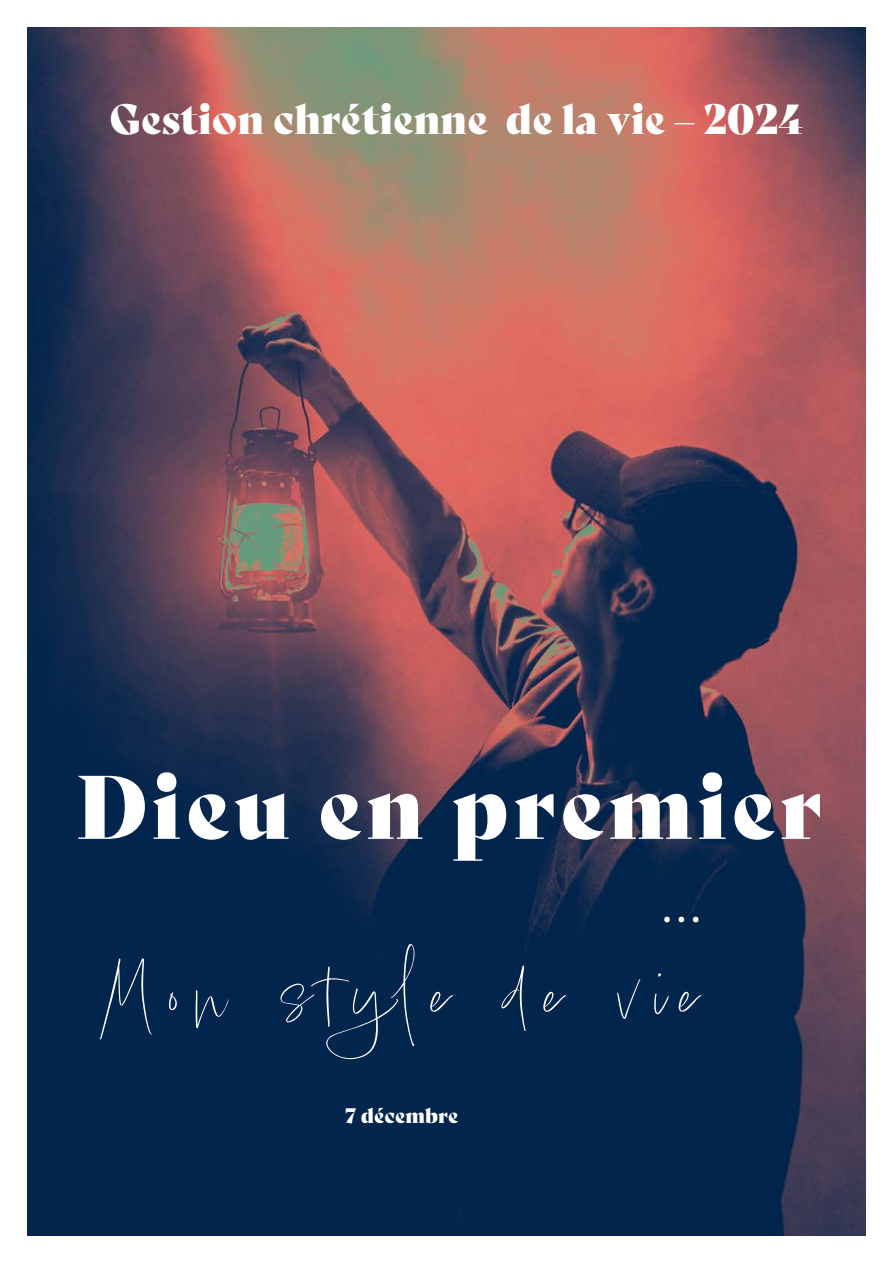
<style>
.page{position:relative;width:893px;height:1263px;background:#fff}
.page>*{position:absolute;margin:0;border:0;box-sizing:border-box;transform-origin:0 0}
.t1{font:87.6px "Bely Display";letter-spacing:.05em;color:#fff}
.t2{font:80.25px "Lindsey Signature";letter-spacing:.175em;color:#fff}
.t3{font:40.8px "Bely Display";color:#fff}
.t4{font:32.1px "Utopia Std Black Headline";color:#fff}
.t5{font:20.4px "Bely Display";color:#fff}
</style>
<div class="page">
<img style="left:27px;top:27px;width:839px;height:1209px">
<p class="t3" style="left:110px;top:86px;width:695px">Gestion chrétienne de la vie – 2024</p>
<h1 class="t1" style="left:76px;top:736px;width:748px">Dieu en premier</h1>
<p class="t4" style="left:663px;top:895px;width:39px">...</p>
<h2 class="t2" style="left:106px;top:944px;width:595px">Mon style de vie</h2>
<p class="t5" style="left:345px;top:1099px;width:115px">7 décembre</p>
</div>
